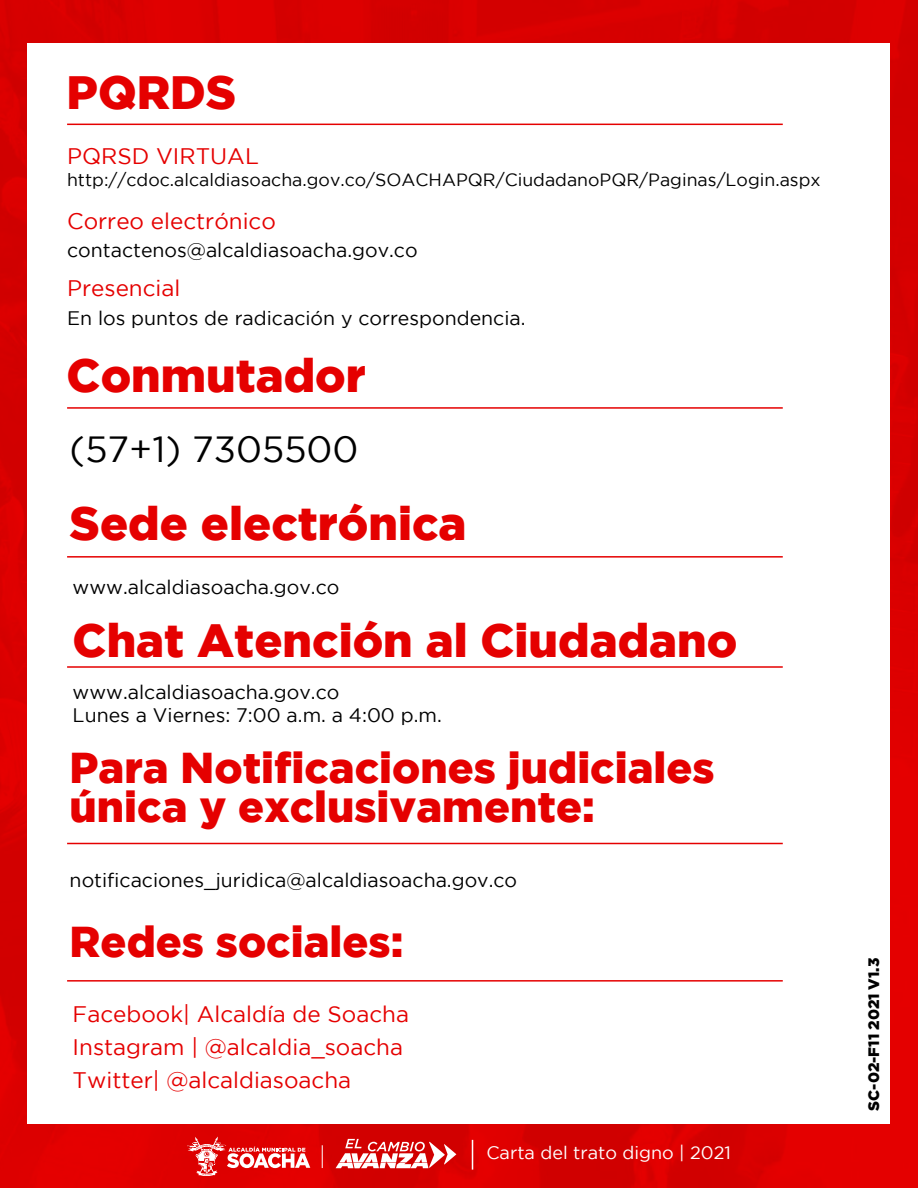
<style>
.page{position:relative;width:918px;height:1188px;background:#da0000}
.page>*{position:absolute;margin:0;border:0;box-sizing:border-box;transform-origin:0 0}
.t1{font:900 46.65px "Gotham";color:#e50000}
.t2{font:900 43.05px/39.6px "Gotham";color:#e50000}
.t3{font:36.3px "Gotham";color:#000}
.t4{font:22.5px/32.8px "Gotham";color:#e50000}
.t5{font:19.5px "Gotham";color:#000}
.t6{font:18px "Gotham";color:#fff}
.t7{font:17.7px "Gotham";color:#000}
.t8{font:900 15.15px "Gotham";color:#000}
</style>
<div class="page">
<div style="left:28px;top:43px;width:862px;height:1081px;background:#fff"></div>
<hr style="left:67px;top:124px;width:716px;height:1px;background:#e50000">
<svg style="left:336px;top:1139px;width:120px;height:29px"></svg>
<svg style="left:187px;top:1137px;width:123px;height:39px"></svg>
<hr style="left:472px;top:1140px;width:1px;height:30px;background:#fff">
<hr style="left:67px;top:407px;width:716px;height:2px;background:#e50000">
<hr style="left:67px;top:556px;width:716px;height:2px;background:#e50000">
<hr style="left:67px;top:666px;width:716px;height:2px;background:#e50000">
<hr style="left:67px;top:843px;width:716px;height:1px;background:#e50000">
<hr style="left:67px;top:980px;width:716px;height:2px;background:#e50000">
<h1 class="t1" style="left:67px;top:66px;width:171px">PQRDS</h1>
<p class="t4" style="left:67px;top:139px;width:193px">PQRSD VIRTUAL</p>
<p class="t7" style="left:67px;top:170px;width:755px">http://cdoc.alcaldiasoacha.gov.co/SOACHAPQR/CiudadanoPQR/Paginas/Login.aspx</p>
<p class="t4" style="left:67px;top:204px;width:210px">Correo electrónico</p>
<p class="t5" style="left:67px;top:240px;width:352px">contactenos@alcaldiasoacha.gov.co</p>
<p class="t4" style="left:67px;top:271px;width:115px">Presencial</p>
<p class="t5" style="left:67px;top:307px;width:460px">En los puntos de radicación y correspondencia.</p>
<h1 class="t1" style="left:67px;top:348px;width:301px">Conmutador</h1>
<h3 class="t3" style="left:70px;top:429px;width:290px">(57+1) 7305500</h3>
<h1 class="t1" style="left:70px;top:497px;width:398px">Sede electrónica</h1>
<p class="t5" style="left:73px;top:576px;width:268px">www.alcaldiasoacha.gov.co</p>
<h1 class="t1" style="left:73px;top:613px;width:666px">Chat Atención al Ciudadano</h1>
<p class="t5" style="left:73px;top:682px;width:268px">www.alcaldiasoacha.gov.co</p>
<p class="t5" style="left:73px;top:705px;width:371px">Lunes a Viernes: 7:00 a.m. a 4:00 p.m.</p>
<h2 class="t2" style="left:70px;top:747px;width:646px">Para Notificaciones judiciales única y exclusivamente:</h2>
<p class="t5" style="left:70px;top:869px;width:449px">notificaciones_juridica@alcaldiasoacha.gov.co</p>
<h2 class="t2" style="left:70px;top:921px;width:335px">Redes sociales:</h2>
<p class="t4" style="left:73px;top:997px;width:338px">Facebook| Alcaldía de Soacha<br>Instagram | @alcaldia_soacha<br>Twitter| @alcaldiasoacha</p>
<p class="t6" style="left:486px;top:1143px;width:246px">Carta del trato digno | 2021</p>
<p class="t8" style="left:863px;top:1111px;width:154px;rotate:-90deg">SC-02-F11 2021 V1.3</p>
</div>
